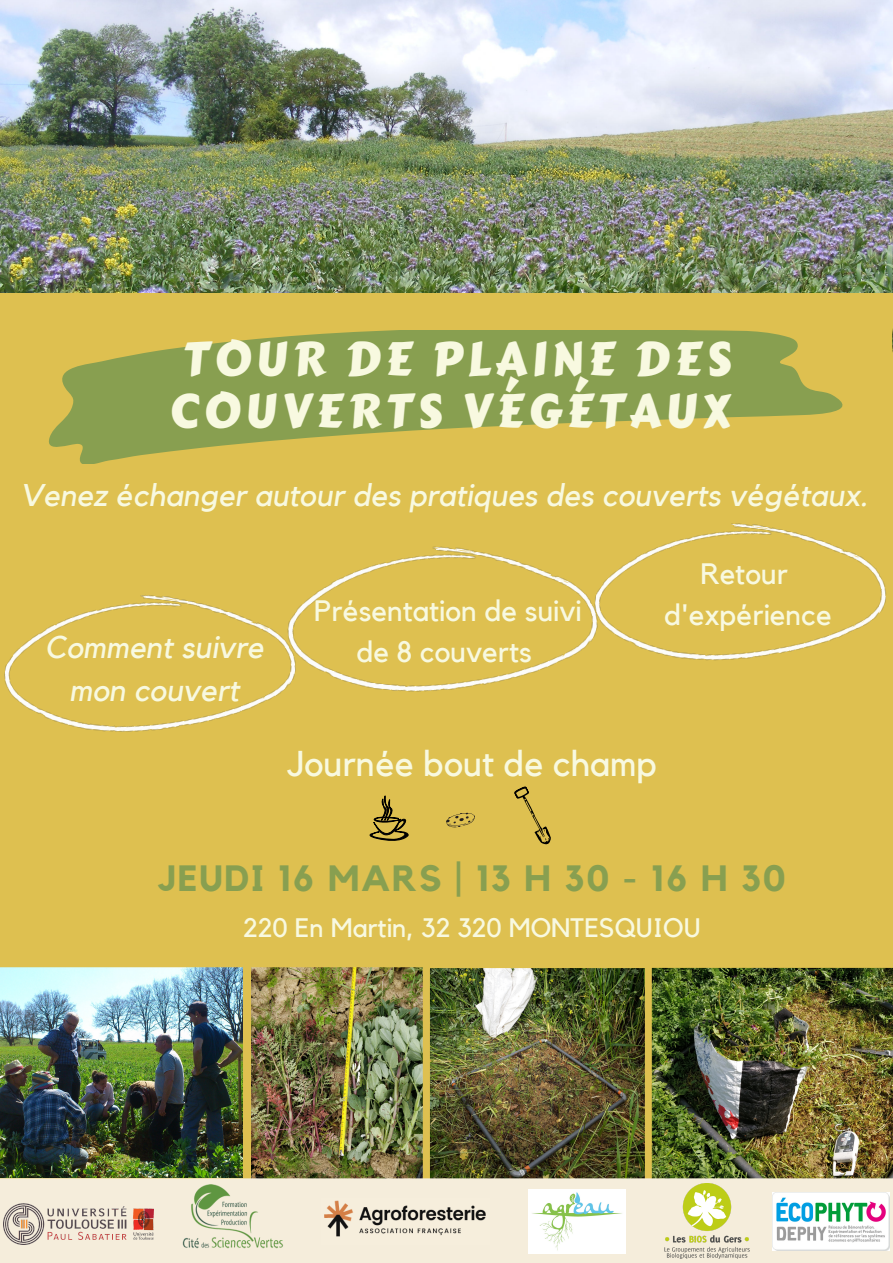
<style>
.page{position:relative;width:893px;height:1263px;background:#dec050}
.page>*{position:absolute;margin:0;border:0;box-sizing:border-box;transform-origin:0 0}
.t1{font:46.88px/51.2px "Carter One";letter-spacing:.1em;color:#f8f9e0}
.t2{font:700 36.45px "Kollektif";letter-spacing:.05em;color:#889f50}
.t3{font:35.78px "Kollektif";color:#f8f9e0}
.t4{font:italic 31.28px/43.3px "Kollektif";color:#f8f9e0;text-align:center}
.t5{font:29.4px/41.1px "Kollektif";color:#f8f9e0;text-align:center}
.t6{font:26.62px "Kollektif";color:#f8f9e0}
</style>
<div class="page">
<svg style="left:49px;top:330px;width:793px;height:133px;fill:#889f50"></svg>
<svg style="left:369px;top:796px;width:40px;height:45px"></svg>
<svg style="left:446px;top:812px;width:29px;height:16px"></svg>
<svg style="left:514px;top:786px;width:37px;height:59px"></svg>
<img style="left:4px;top:595px;width:271px;height:137px">
<img style="left:275px;top:546px;width:307px;height:150px">
<img style="left:582px;top:523px;width:304px;height:138px">
<img style="left:889px;top:292px;width:4px;height:61px">
<img style="left:0;top:0;width:893px;height:292px">
<img style="left:0;top:967px;width:243px;height:211px">
<img style="left:251px;top:967px;width:172px;height:211px">
<img style="left:429px;top:968px;width:216px;height:210px">
<img style="left:651px;top:967px;width:242px;height:211px">
<div style="left:0;top:1178px;width:893px;height:85px;background:#f5eddb"></div>
<img style="left:322px;top:1198px;width:168px;height:46px">
<img style="left:3px;top:1203px;width:150px;height:41px">
<img style="left:665px;top:1183px;width:84px;height:76px">
<img style="left:181px;top:1184px;width:102px;height:66px">
<img style="left:529px;top:1189px;width:96px;height:64px">
<img style="left:772px;top:1192px;width:117px;height:58px">
<h1 class="t1" style="left:169px;top:334px;width:563px">TOUR DE PLAINE DES<br>COUVERTS VÉGÉTAUX</h1>
<p class="t4" style="left:20px;top:475px;width:849px">Venez échanger autour des pratiques des couverts végétaux.</p>
<p class="t4" style="left:45px;top:626px;width:220px">Comment suivre mon couvert</p>
<p class="t5" style="left:314px;top:591px;width:269px">Présentation de suivi de 8 couverts</p>
<p class="t5" style="left:664px;top:555px;width:169px">Retour d'expérience</p>
<p class="t3" style="left:287px;top:747px;width:371px">Journée bout de champ</p>
<p class="t2" style="left:158px;top:861px;width:629px">JEUDI 16 MARS | 13 H 30 - 16 H 30</p>
<p class="t6" style="left:243px;top:915px;width:459px">220 En Martin, 32 320 MONTESQUIOU</p>
</div>
